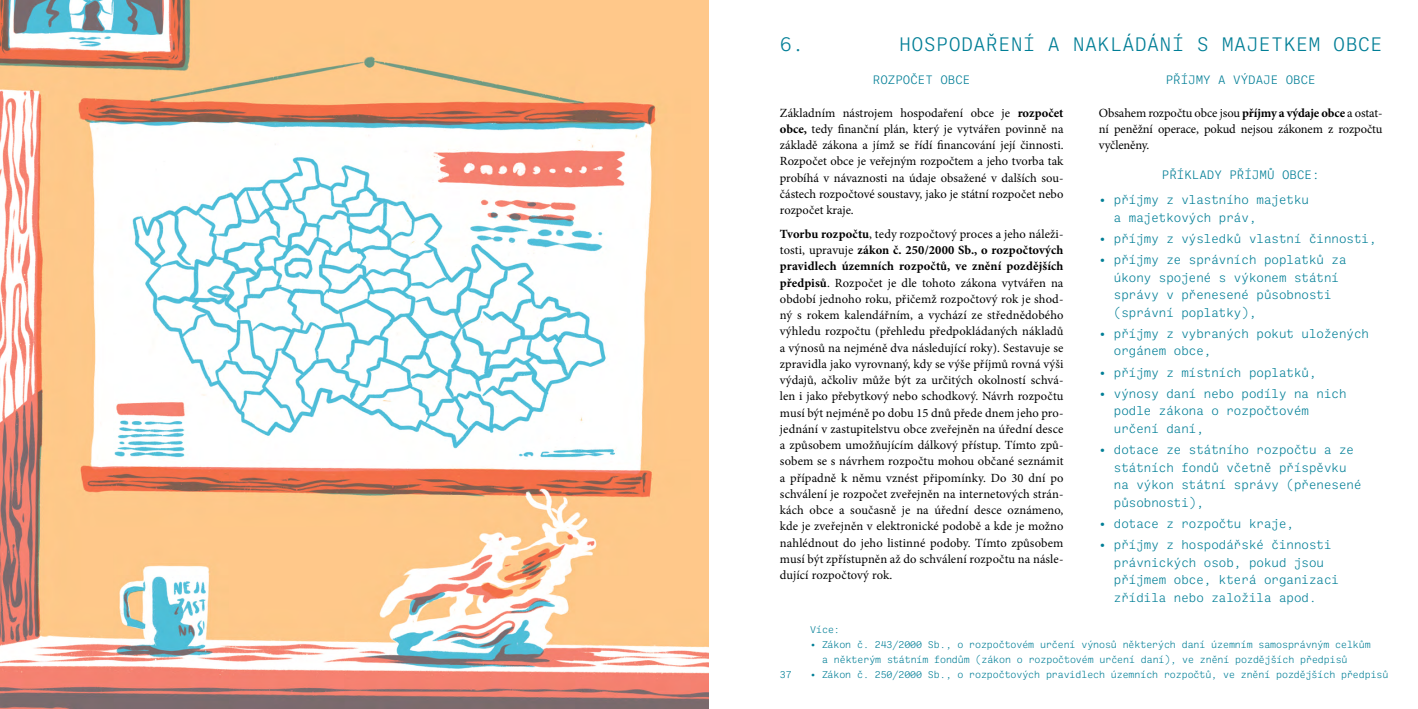
<style>
.page{position:relative;width:1418px;height:709px;background:#fff}
.page>*{position:absolute;margin:0;border:0;box-sizing:border-box;transform-origin:0 0}
.t1{font:300 20px "Ballinger Mono";letter-spacing:.02em;color:#007e96}
.t2{font:12.5px/16.2px "Minion Pro";color:#000;text-align:justify}
.t3{font:300 12.5px/17.5px "Ballinger Mono";color:#007e96}
.t4{font:300 10px "Ballinger Mono";letter-spacing:-.01em;color:#007e96}
.s1{font-weight:700}
.s2{font-weight:900}
</style>
<div class="page">
<img style="left:0;top:0;width:709px;height:709px">
<h1 class="t1" style="left:780px;top:34px;width:26px">6.</h1>
<h1 class="t1" style="left:899px;top:34px;width:485px">HOSPODAŘENÍ A NAKLÁDÁNÍ S MAJETKEM OBCE</h1>
<p class="t3" style="left:873px;top:71px;width:99px">ROZPOČET OBCE</p>
<p class="t2" style="left:780px;top:104px;width:285px">Základním nástrojem hospodaření obce je <span class="s1">rozpočet obce,</span> tedy finanční plán, který je vytvářen povinně na základě zákona a jímž se řídí financování její činnosti.<br>Rozpočet obce je veřejným rozpočtem a jeho tvorba tak probíhá v návaznosti na údaje obsažené v dalších sou&shy;částech rozpočtové soustavy, jako je státní rozpočet nebo rozpočet kraje.</p>
<p class="t2" style="left:780px;top:226px;width:285px"><span class="s1">Tvorbu rozpočtu</span>, tedy rozpočtový proces a jeho náleži&shy;tosti, upravuje <span class="s1">zákon č. 250/2000 Sb., o rozpočtových pravidlech územních rozpočtů, ve znění pozdějších předpisů</span>. Rozpočet je dle tohoto zákona vytvářen na období jednoho roku, přičemž rozpočtový rok je shod&shy;ný s rokem kalendářním, a vychází ze střednědobého výhledu rozpočtu (přehledu předpokládaných nákladů a výnosů na nejméně dva následující roky). Sestavuje se zpravidla jako vyrovnaný, kdy se výše příjmů rovná výši výdajů, ačkoliv může být za určitých okolností schvá&shy;len i jako přebytkový nebo schodkový. Návrh rozpočtu musí být nejméně po dobu 15 dnů přede dnem jeho pro&shy;jednání v zastupitelstvu obce zveřejněn na úřední desce a způsobem umožňujícím dálkový přístup. Tímto způ&shy;sobem se s návrhem rozpočtu mohou občané seznámit a případně k němu vznést připomínky. Do 30 dní po schválení je rozpočet zveřejněn na internetových strán&shy;kách obce a současně je na úřední desce oznámeno, kde je zveřejněn v elektronické podobě a kde je možno nahlédnout do jeho listinné podoby. Tímto způsobem musí být zpřístupněn až do schválení rozpočtu na násle&shy;dující rozpočtový rok.</p>
<p class="t3" style="left:1165px;top:71px;width:152px">PŘÍJMY A VÝDAJE OBCE</p>
<p class="t2" style="left:1098px;top:104px;width:285px">Obsahem rozpočtu obce jsou <span class="s1">příjmy a výdaje obce</span> a ostat&shy;ní peněžní operace, pokud nejsou zákonem z rozpočtu vyčleněny.</p>
<p class="t3" style="left:1098px;top:162px;width:222px;line-height:25px;text-indent:63px">PŘÍKLADY PŘÍJMŮ OBCE: <span class="s2">·</span> příjmy z vlastního majetku</p>
<p class="t3" style="left:1098px;top:207px;width:279px;line-height:21.2px;text-indent:15px">a majetkových práv,<br><span class="s2">·</span> příjmy z výsledků vlastní činnosti, <span class="s2">·</span> příjmy ze správních poplatků za</p>
<p class="t3" style="left:1113px;top:269px;width:227px">úkony spojené s výkonem státní správy v přenesené působnosti (správní poplatky),</p>
<p class="t3" style="left:1113px;top:325px;width:257px;text-indent:-15px"><span class="s2">·</span> příjmy z vybraných pokut uložených orgánem obce,</p>
<p class="t3" style="left:1098px;top:362px;width:249px;line-height:21.2px"><span class="s2">·</span> příjmy z místních poplatků,<br><span class="s2">·</span> výnosy daní nebo podíly na nich</p>
<p class="t3" style="left:1113px;top:402px;width:197px">podle zákona o rozpočtovém určení daní,</p>
<p class="t3" style="left:1113px;top:441px;width:249px;text-indent:-15px"><span class="s2">·</span> dotace ze státního rozpočtu a ze státních fondů včetně příspěvku na výkon státní správy (přenesené působnosti),</p>
<p class="t3" style="left:1098px;top:513px;width:234px;line-height:21.2px"><span class="s2">·</span> dotace z rozpočtu kraje,<br><span class="s2">·</span> příjmy z hospodářské činnosti</p>
<p class="t3" style="left:1113px;top:554px;width:227px">právnických osob, pokud jsou příjmem obce, která organizaci zřídila nebo založila apod.</p>
<p class="t4" style="left:780px;top:668px;width:13px">37</p>
<p class="t4" style="left:810px;top:623px;width:31px">Více:</p>
<p class="t4" style="left:810px;top:638px;width:562px"><span class="s2">·</span> Zákon č. 243/2000 Sb., o rozpočtovém určení výnosů některých daní územním samosprávným celkům</p>
<p class="t4" style="left:822px;top:653px;width:527px">a některým státním fondům (zákon o rozpočtovém určení daní), ve znění pozdějších předpisů</p>
<p class="t4" style="left:810px;top:668px;width:579px"><span class="s2">·</span> Zákon č. 250/2000 Sb., o rozpočtových pravidlech územních rozpočtů, ve znění pozdějších předpisů</p>
</div>
